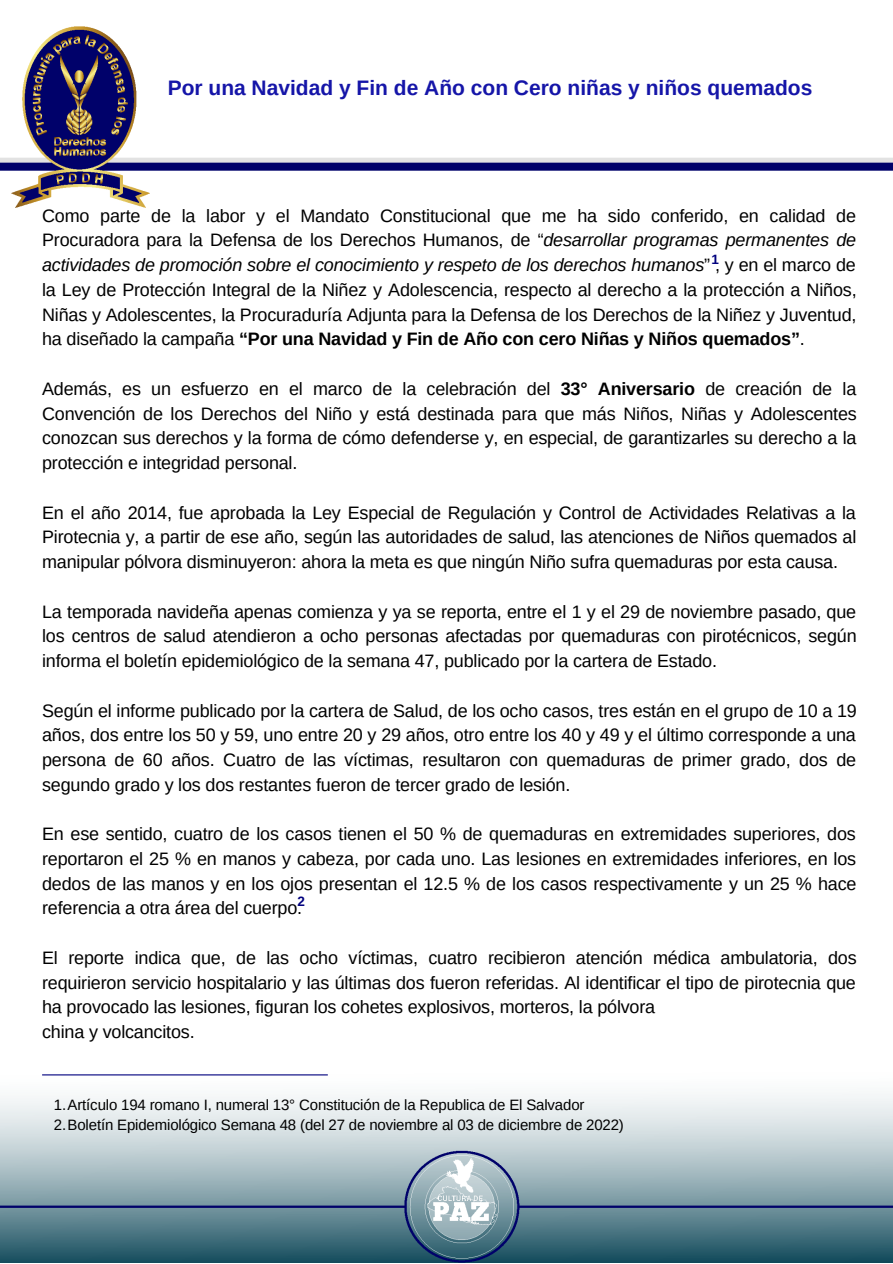
<style>
.page{position:relative;width:893px;height:1264px;background:#fff}
.page>*{position:absolute;margin:0;border:0;box-sizing:border-box;transform-origin:0 0}
.t1{font:700 21px "Arimo";color:#1515a8}
.t2{font:18px/24.8px "Arimo";letter-spacing:-.01em;color:#000;text-align:justify}
.t3{font:15px/20.2px "Arimo";letter-spacing:-.01em;color:#000}
.t4{font:700 13.5px "Arimo";color:#01017e}
.s1{font-style:italic}
.s2{font-weight:700}
</style>
<div class="page">
<img style="left:0;top:26px;width:892px;height:1236px">
<div style="left:431px;top:97px;width:29px;height:34px;background:#fff"></div>
<hr style="left:42px;top:1074px;width:286px;height:1px;background:#01017e">
<p class="t1" style="left:168px;top:76px;width:646px">Por una Navidad y Fin de Año con Cero niñas y niños quemados</p>
<p class="t2" style="left:42px;top:203px;width:816px">Como parte de la labor y el Mandato Constitucional que me ha sido conferido, en calidad de Procuradora para la Defensa de los Derechos Humanos, de “<span class="s1">desarrollar programas permanentes de actividades de promoción sobre el conocimiento y respeto de los derechos humanos</span>” , y en el marco de la Ley de Protección Integral de la Niñez y Adolescencia, respecto al derecho a la protección a Niños, Niñas y Adolescentes, la Procuraduría Adjunta para la Defensa de los Derechos de la Niñez y Juventud, ha diseñado la campaña <span class="s2">“Por una Navidad y Fin de Año con cero Niñas y Niños quemados”</span>.</p>
<p class="t2" style="left:42px;top:376px;width:816px">Además, es un esfuerzo en el marco de la celebración del <span class="s2">33° Aniversario</span> de creación de la Convención de los Derechos del Niño y está destinada para que más Niños, Niñas y Adolescentes conozcan sus derechos y la forma de cómo defenderse y, en especial, de garantizarles su derecho a la protección e integridad personal.</p>
<p class="t2" style="left:42px;top:500px;width:815px">En el año 2014, fue aprobada la Ley Especial de Regulación y Control de Actividades Relativas a la Pirotecnia y, a partir de ese año, según las autoridades de salud, las atenciones de Niños quemados al manipular pólvora disminuyeron: ahora la meta es que ningún Niño sufra quemaduras por esta causa.</p>
<p class="t2" style="left:42px;top:599px;width:816px">La temporada navideña apenas comienza y ya se reporta, entre el 1 y el 29 de noviembre pasado, que los centros de salud atendieron a ocho personas afectadas por quemaduras con pirotécnicos, según informa el boletín epidemiológico de la semana 47, publicado por la cartera de Estado.</p>
<p class="t2" style="left:42px;top:698px;width:816px">Según el informe publicado por la cartera de Salud, de los ocho casos, tres están en el grupo de 10 a 19 años, dos entre los 50 y 59, uno entre 20 y 29 años, otro entre los 40 y 49 y el último corresponde a una persona de 60 años. Cuatro de las víctimas, resultaron con quemaduras de primer grado, dos de segundo grado y los dos restantes fueron de tercer grado de lesión.</p>
<p class="t2" style="left:42px;top:821px;width:815px">En ese sentido, cuatro de los casos tienen el 50 % de quemaduras en extremidades superiores, dos reportaron el 25 % en manos y cabeza, por cada uno. Las lesiones en extremidades inferiores, en los dedos de las manos y en los ojos presentan el 12.5 % de los casos respectivamente y un 25 % hace referencia a otra área del cuerpo.</p>
<p class="t2" style="left:42px;top:945px;width:816px;text-align:left">El reporte indica que, de las ocho víctimas, cuatro recibieron atención médica ambulatoria, dos requirieron servicio hospitalario y las últimas dos fueron referidas. Al identificar el tipo de pirotecnia que ha provocado las lesiones, figuran los cohetes explosivos, morteros, la pólvora<br>china y volcancitos.</p>
<p class="t4" style="left:711px;top:251px;width:9px">1</p>
<p class="t4" style="left:297px;top:893px;width:9px">2</p>
<p class="t3" style="left:54px;top:1094px;width:571px">1.Artículo 194 romano I, numeral 13° Constitución de la Republica de El Salvador<br>2.Boletín Epidemiológico Semana 48 (del 27 de noviembre al 03 de diciembre de 2022)</p>
</div>
